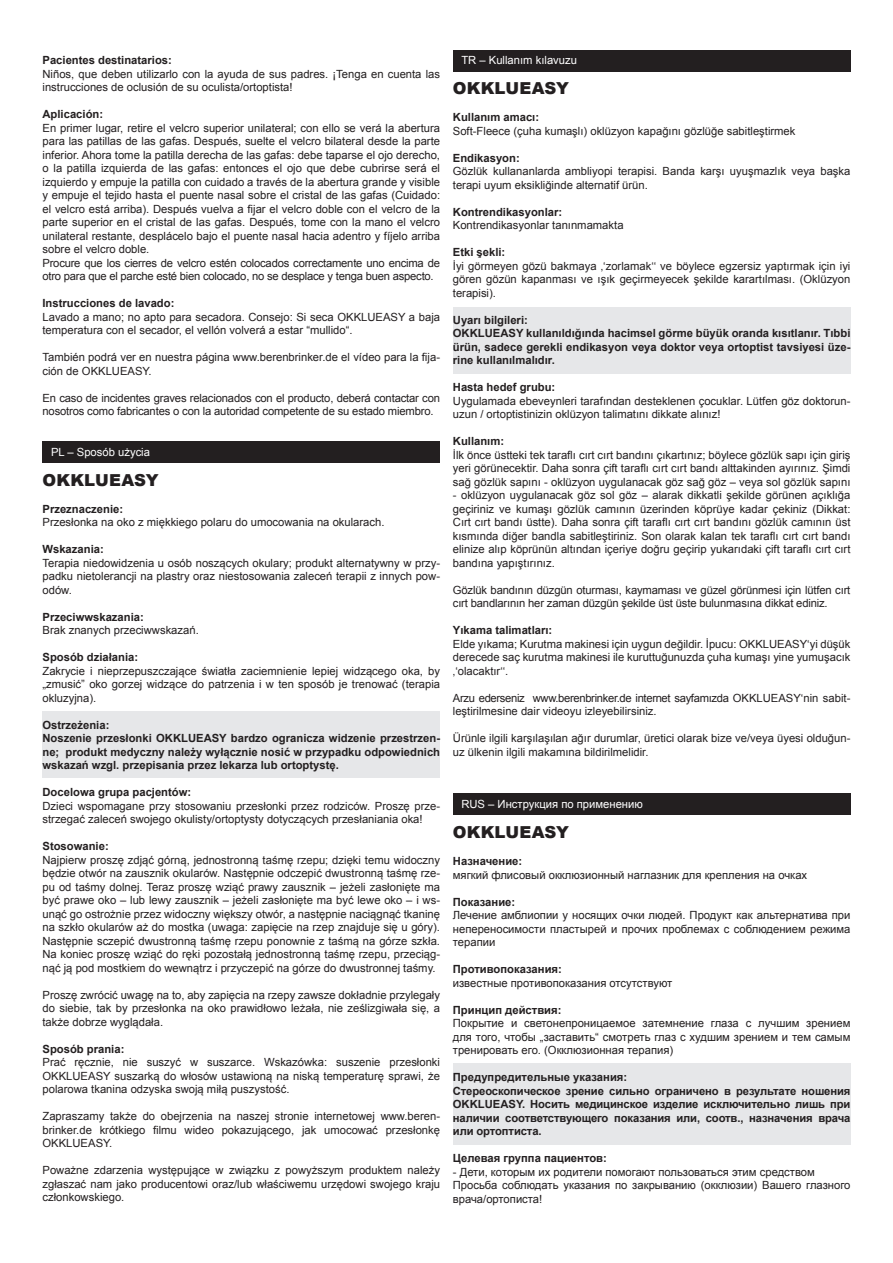
<style>
.page{position:relative;width:893px;height:1263px;background:#fff}
.page>*{position:absolute;margin:0;border:0;box-sizing:border-box;transform-origin:0 0}
.t1{font:900 16.5px "Arial";letter-spacing:.01em;color:#231f20}
.t2{font:11.25px/13.5px "Arial";color:#231f20;text-align:justify}
.t3{font:700 11.25px/13.5px "Arial";color:#231f20}
.t4{font:11.25px "Arial";color:#fff}
</style>
<div class="page">
<div style="left:43px;top:711px;width:397px;height:67px;background:#e6e7e9"></div>
<div style="left:453px;top:307px;width:397px;height:67px;background:#e6e7e9"></div>
<div style="left:453px;top:1063px;width:397px;height:82px;background:#e6e7e9"></div>
<div style="left:453px;top:793px;width:397px;height:21px;background:#231f20"></div>
<div style="left:43px;top:441px;width:397px;height:21px;background:#231f20"></div>
<div style="left:453px;top:51px;width:397px;height:21px;background:#231f20"></div>
<p class="t3" style="left:43px;top:54px;width:131px">Pacientes destinatarios:</p>
<p class="t2" style="left:43px;top:67px;width:399px">Niños, que deben utilizarlo con la ayuda de sus padres. ¡Tenga en cuenta las instrucciones de oclusión de su oculista/ortoptista!</p>
<p class="t3" style="left:43px;top:108px;width:62px">Aplicación:</p>
<p class="t2" style="left:43px;top:121px;width:399px;text-align:left">En primer lugar, retire el velcro superior unilateral; con ello se verá la abertura para las patillas de las gafas. Después, suelte el velcro bilateral desde la parte inferior. Ahora tome la patilla derecha de las gafas: debe taparse el ojo derecho, o la patilla izquierda de las gafas: entonces el ojo que debe cubrirse será el izquierdo y empuje la patilla con cuidado a través de la abertura grande y visible y empuje el tejido hasta el puente nasal sobre el cristal de las gafas (Cuidado: el velcro está arriba). Después vuelva a fijar el velcro doble con el velcro de la parte superior en el cristal de las gafas. Después, tome con la mano el velcro unilateral restante, desplácelo bajo el puente nasal hacia adentro y fíjelo arriba sobre el velcro doble.<br>Procure que los cierres de velcro estén colocados correctamente uno encima de otro para que el parche esté bien colocado, no se desplace y tenga buen aspecto.</p>
<p class="t3" style="left:43px;top:297px;width:133px">Instrucciones de lavado:</p>
<p class="t2" style="left:43px;top:310px;width:399px">Lavado a mano; no apto para secadora. Consejo: Si seca OKKLUEASY a baja temperatura con el secador, el vellón volverá a estar “mullido“.</p>
<p class="t2" style="left:43px;top:351px;width:399px">También podrá ver en nuestra página www.berenbrinker.de el vídeo para la fija&shy;ción de OKKLUEASY.</p>
<p class="t2" style="left:43px;top:391px;width:399px">En caso de incidentes graves relacionados con el producto, deberá contactar con nosotros como fabricantes o con la autoridad competente de su estado miembro.</p>
<p class="t4" style="left:51px;top:444px;width:101px">PL – Sposób użycia</p>
<h1 class="t1" style="left:43px;top:468px;width:118px">OKKLUEASY</h1>
<p class="t3" style="left:43px;top:502px;width:82px">Przeznaczenie:</p>
<p class="t2" style="left:43px;top:516px;width:344px">Przesłonka na oko z miękkiego polaru do umocowania na okularach.</p>
<p class="t3" style="left:43px;top:543px;width:63px">Wskazania:</p>
<p class="t2" style="left:43px;top:556px;width:399px">Terapia niedowidzenia u osób noszących okulary; produkt alternatywny w przy&shy;padku nietolerancji na plastry oraz niestosowania zaleceń terapii z innych pow&shy;odów.</p>
<p class="t3" style="left:43px;top:610px;width:103px">Przeciwwskazania:</p>
<p class="t2" style="left:43px;top:624px;width:158px">Brak znanych przeciwwskazań.</p>
<p class="t3" style="left:43px;top:651px;width:97px">Sposób działania:</p>
<p class="t2" style="left:43px;top:664px;width:399px">Zakrycie i nieprzepuszczające światła zaciemnienie lepiej widzącego oka, by „zmusić” oko gorzej widzące do patrzenia i w ten sposób je trenować (terapia okluzyjna).</p>
<p class="t3" style="left:43px;top:718px;width:399px">Ostrzeżenia:<br>Noszenie przesłonki OKKLUEASY bardzo ogranicza widzenie przestrzen&shy;ne; produkt medyczny należy wyłącznie nosić w przypadku odpowiednich wskazań wzgl. przepisania przez lekarza lub ortoptystę.</p>
<p class="t3" style="left:43px;top:786px;width:150px">Docelowa grupa pacjentów:</p>
<p class="t2" style="left:43px;top:799px;width:399px">Dzieci wspomagane przy stosowaniu przesłonki przez rodziców. Proszę prze&shy;strzegać zaleceń swojego okulisty/ortoptysty dotyczących przesłaniania oka!</p>
<p class="t3" style="left:43px;top:840px;width:68px">Stosowanie:</p>
<p class="t2" style="left:43px;top:853px;width:399px">Najpierw proszę zdjąć górną, jednostronną taśmę rzepu; dzięki temu widoczny będzie otwór na zausznik okularów. Następnie odczepić dwustronną taśmę rze&shy;pu od taśmy dolnej. Teraz proszę wziąć prawy zausznik – jeżeli zasłonięte ma być prawe oko – lub lewy zausznik – jeżeli zasłonięte ma być lewe oko – i ws&shy;unąć go ostrożnie przez widoczny większy otwór, a następnie naciągnąć tkaninę na szkło okularów aż do mostka (uwaga: zapięcie na rzep znajduje się u góry).<br>Następnie sczepić dwustronną taśmę rzepu ponownie z taśmą na górze szkła.<br>Na koniec proszę wziąć do ręki pozostałą jednostronną taśmę rzepu, przeciąg&shy;nąć ją pod mostkiem do wewnątrz i przyczepić na górze do dwustronnej taśmy.</p>
<p class="t2" style="left:43px;top:988px;width:399px">Proszę zwrócić uwagę na to, aby zapięcia na rzepy zawsze dokładnie przylegały do siebie, tak by przesłonka na oko prawidłowo leżała, nie ześlizgiwała się, a także dobrze wyglądała.</p>
<p class="t3" style="left:43px;top:1042px;width:83px">Sposób prania:</p>
<p class="t2" style="left:43px;top:1056px;width:399px">Prać ręcznie, nie suszyć w suszarce. Wskazówka: suszenie przesłonki OKKLUEASY suszarką do włosów ustawioną na niską temperaturę sprawi, że polarowa tkanina odzyska swoją miłą puszystość.</p>
<p class="t2" style="left:43px;top:1110px;width:399px">Zapraszamy także do obejrzenia na naszej stronie internetowej www.beren&shy;brinker.de krótkiego filmu wideo pokazującego, jak umocować przesłonkę OKKLUEASY.</p>
<p class="t2" style="left:43px;top:1164px;width:399px">Poważne zdarzenia występujące w związku z powyższym produktem należy zgłaszać nam jako producentowi oraz/lub właściwemu urzędowi swojego kraju członkowskiego.</p>
<p class="t4" style="left:461px;top:53px;width:117px">TR – Kullanım kılavuzu</p>
<h1 class="t1" style="left:453px;top:76px;width:118px">OKKLUEASY</h1>
<p class="t3" style="left:453px;top:111px;width:88px">Kullanım amacı:</p>
<p class="t2" style="left:453px;top:124px;width:344px">Soft-Fleece (çuha kumaşlı) oklüzyon kapağını gözlüğe sabitleştirmek</p>
<p class="t3" style="left:453px;top:151px;width:68px">Endikasyon:</p>
<p class="t2" style="left:453px;top:165px;width:399px">Gözlük kullananlarda ambliyopi terapisi. Banda karşı uyuşmazlık veya başka terapi uyum eksikliğinde alternatif ürün.</p>
<p class="t3" style="left:453px;top:205px;width:111px">Kontrendikasyonlar:</p>
<p class="t2" style="left:453px;top:219px;width:172px">Kontrendikasyonlar tanınmamakta</p>
<p class="t3" style="left:453px;top:246px;width:54px">Etki şekli:</p>
<p class="t2" style="left:453px;top:259px;width:399px">İyi görmeyen gözü bakmaya ‚‘zorlamak‘‘ ve böylece egzersiz yaptırmak için iyi gören gözün kapanması ve ışık geçirmeyecek şekilde karartılması. (Oklüzyon terapisi).</p>
<p class="t3" style="left:453px;top:313px;width:399px">Uyarı bilgileri:<br>OKKLUEASY kullanıldığında hacimsel görme büyük oranda kısıtlanır. Tıbbi ürün, sadece gerekli endikasyon veya doktor veya ortoptist tavsiyesi üze&shy;rine kullanılmalıdır.</p>
<p class="t3" style="left:453px;top:381px;width:104px">Hasta hedef grubu:</p>
<p class="t2" style="left:453px;top:394px;width:399px">Uygulamada ebeveynleri tarafından desteklenen çocuklar. Lütfen göz doktorun&shy;uzun / ortoptistinizin oklüzyon talimatını dikkate alınız!</p>
<p class="t3" style="left:453px;top:435px;width:53px">Kullanım:</p>
<p class="t2" style="left:453px;top:448px;width:399px">İlk önce üstteki tek taraflı cırt cırt bandını çıkartınız; böylece gözlük sapı için giriş yeri görünecektir. Daha sonra çift taraflı cırt cırt bandı alttakinden ayırınız. Şimdi sağ gözlük sapını - oklüzyon uygulanacak göz sağ göz – veya sol gözlük sapını</p>
<p class="t2" style="left:453px;top:489px;width:399px">- oklüzyon uygulanacak göz sol göz – alarak dikkatli şekilde görünen açıklığa geçiriniz ve kumaşı gözlük camının üzerinden köprüye kadar çekiniz (Dikkat:<br>Cırt cırt bandı üstte). Daha sonra çift taraflı cırt cırt bandını gözlük camının üst kısmında diğer bandla sabitleştiriniz. Son olarak kalan tek taraflı cırt cırt bandı elinize alıp köprünün altından içeriye doğru geçirip yukarıdaki çift taraflı cırt cırt bandına yapıştırınız.</p>
<p class="t2" style="left:453px;top:583px;width:399px">Gözlük bandının düzgün oturması, kaymaması ve güzel görünmesi için lütfen cırt cırt bandlarının her zaman düzgün şekilde üst üste bulunmasına dikkat ediniz.</p>
<p class="t3" style="left:453px;top:624px;width:101px">Yıkama talimatları:</p>
<p class="t2" style="left:453px;top:637px;width:399px">Elde yıkama; Kurutma makinesi için uygun değildir. İpucu: OKKLUEASY‘yi düşük derecede saç kurutma makinesi ile kuruttuğunuzda çuha kumaşı yine yumuşacık ‚‘olacaktır‘‘.</p>
<p class="t2" style="left:453px;top:691px;width:399px">Arzu ederseniz www.berenbrinker.de internet sayfamızda OKKLUEASY‘nin sabit&shy;leştirilmesine dair videoyu izleyebilirsiniz.</p>
<p class="t2" style="left:453px;top:732px;width:399px">Ürünle ilgili karşılaşılan ağır durumlar, üretici olarak bize ve/veya üyesi olduğun&shy;uz ülkenin ilgili makamına bildirilmelidir.</p>
<p class="t4" style="left:461px;top:797px;width:183px">RUS – Инструкция по применению</p>
<h1 class="t1" style="left:453px;top:820px;width:118px">OKKLUEASY</h1>
<p class="t3" style="left:453px;top:855px;width:71px">Назначение:</p>
<p class="t2" style="left:453px;top:868px;width:356px">мягкий флисовый окклюзионный наглазник для крепления на очках</p>
<p class="t3" style="left:453px;top:895px;width:64px">Показание:</p>
<p class="t2" style="left:453px;top:909px;width:399px">Лечение амблиопии у носящих очки людей. Продукт как альтернатива при непереносимости пластырей и прочих проблемах с соблюдением режима терапии</p>
<p class="t3" style="left:453px;top:963px;width:111px">Противопоказания:</p>
<p class="t2" style="left:453px;top:976px;width:221px">известные противопоказания отсутствуют</p>
<p class="t3" style="left:453px;top:1003px;width:110px">Принцип действия:</p>
<p class="t2" style="left:453px;top:1017px;width:399px">Покрытие и светонепроницаемое затемнение глаза с лучшим зрением для того, чтобы „заставить“ смотреть глаз с худшим зрением и тем самым тренировать его. (Окклюзионная терапия)</p>
<p class="t3" style="left:453px;top:1071px;width:399px">Предупредительные указания:<br>Стереоскопическое зрение сильно ограничено в результате ношения OKKLUEASY. Носить медицинское изделие исключительно лишь при наличии соответствующего показания или, соотв., назначения врача или ортоптиста.</p>
<p class="t3" style="left:453px;top:1152px;width:156px">Целевая группа пациентов:</p>
<p class="t2" style="left:453px;top:1165px;width:399px;text-align:left">- Дети, которым их родители помогают пользоваться этим средством<br>Просьба соблюдать указания по закрыванию (окклюзии) Вашего глазного врача/ортописта!</p>
</div>
